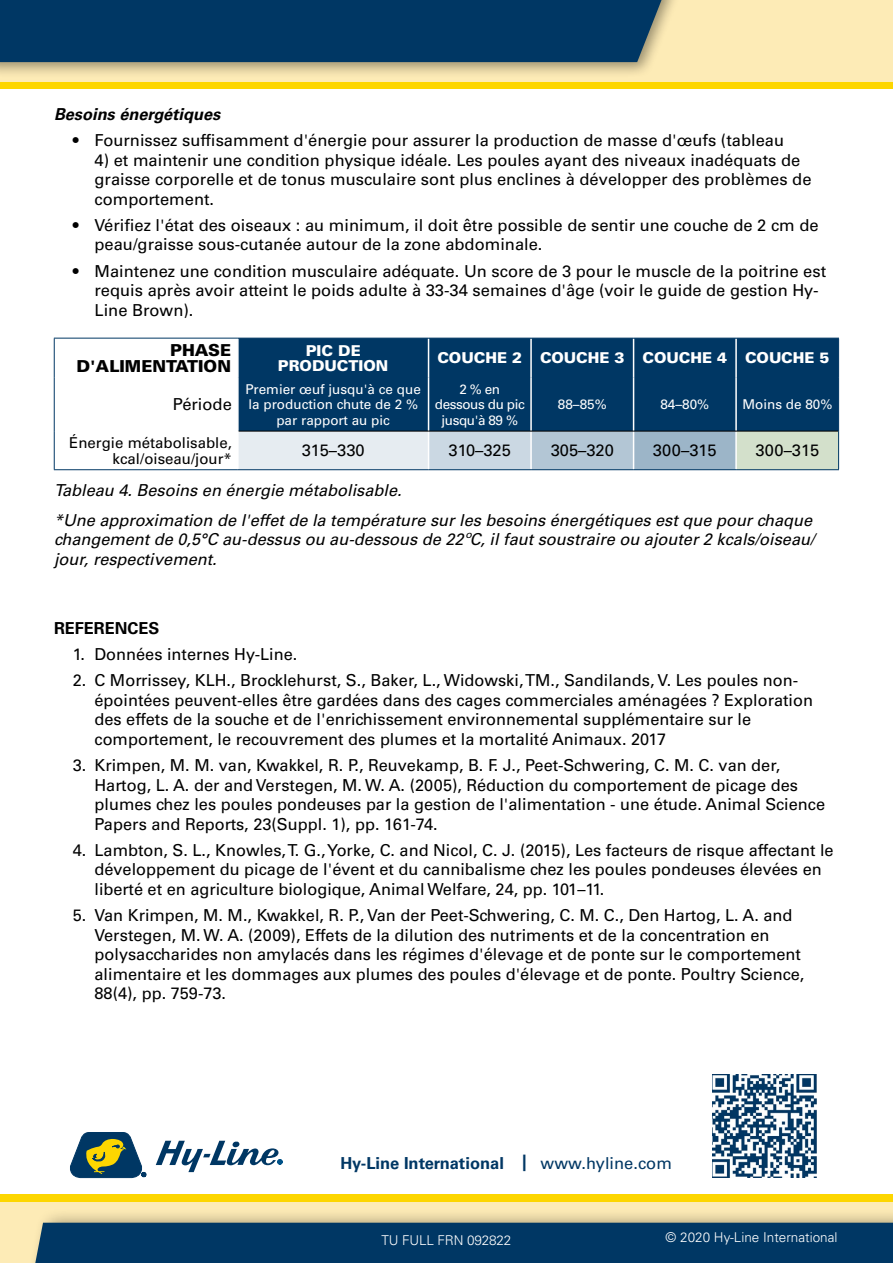
<style>
.page{position:relative;width:893px;height:1263px;background:#fff}
.page>*{position:absolute;margin:0;border:0;box-sizing:border-box;transform-origin:0 0}
.t1{font:16.5px/19.5px "Univers LT Std";color:#000}
.t2{font:italic 16.5px/30.3px "Univers LT Std";color:#000}
.t3{font:700 16.5px "Univers LT Std";color:#003764}
.t4{font:italic 700 16.5px "Univers LT Std";color:#000}
.t5{font:900 16.5px/15.8px "Univers LT Std";color:#000;text-align:right}
.t6{font:700 16.5px "Univers LT Std";color:#000}
.t7{font:900 15px/15px "Univers LT Std";color:#fff;text-align:center}
.t8{font:15px/15.8px "Univers LT Std";color:#000;text-align:right}
.t9{font:13.5px/15.8px "Univers LT Std";color:#fff;text-align:center}
.t10{font:300 13.5px "Univers LT Std";color:#fff}
.t11{font:13.5px/15.8px "Univers LT Std";letter-spacing:-.03em;color:#fff;text-align:center}
.s1{font-weight:400}
</style>
<div class="page">
<div style="left:0;top:1194px;width:893px;height:69px;background:#fdebb6"></div>
<div style="left:0;top:1194px;width:893px;height:8px;background:#fdd600"></div>
<div style="left:27px;top:1207px;width:866px;height:56px;background:#000;opacity:.4"></div>
<div style="left:33px;top:1223px;width:860px;height:40px;background:#003764"></div>
<div style="left:0;top:0;width:893px;height:88px;background:#fdebb6"></div>
<div style="left:0;top:82px;width:893px;height:7px;background:#fdd600"></div>
<div style="left:0;top:0;width:681px;height:78px;background:#000;opacity:.4"></div>
<div style="left:0;top:0;width:667px;height:62px;background:#003764"></div>
<svg style="left:70px;top:1132px;width:76px;height:46px"></svg>
<svg style="left:156px;top:1141px;width:126px;height:31px"></svg>
<img style="left:713px;top:1074px;width:103px;height:104px">
<div style="left:239px;top:339px;width:599px;height:92px;background:#003764"></div>
<div style="left:238px;top:431px;width:191px;height:39px;background:#e6ecf1"></div>
<div style="left:429px;top:431px;width:102px;height:39px;background:#cbd8e3"></div>
<div style="left:531px;top:431px;width:103px;height:39px;background:#b3c6d5"></div>
<div style="left:634px;top:431px;width:102px;height:39px;background:#9cb5c8"></div>
<div style="left:736px;top:431px;width:103px;height:39px;background:#d3e0cb"></div>
<hr style="left:237px;top:431px;width:2px;height:38px;background:#fff">
<hr style="left:428px;top:431px;width:1px;height:38px;background:#fff">
<hr style="left:530px;top:431px;width:2px;height:38px;background:#fff">
<hr style="left:633px;top:431px;width:1px;height:38px;background:#fff">
<hr style="left:735px;top:431px;width:2px;height:38px;background:#fff">
<hr style="left:428px;top:338px;width:1px;height:40px;background:#fff">
<hr style="left:530px;top:338px;width:2px;height:40px;background:#fff">
<hr style="left:633px;top:338px;width:1px;height:40px;background:#fff">
<hr style="left:735px;top:338px;width:2px;height:40px;background:#fff">
<hr style="left:428px;top:378px;width:1px;height:53px;background:#fff">
<hr style="left:530px;top:378px;width:2px;height:53px;background:#fff">
<hr style="left:633px;top:378px;width:1px;height:53px;background:#fff">
<hr style="left:735px;top:378px;width:2px;height:53px;background:#fff">
<hr style="left:239px;top:431px;width:190px;height:1px;background:#000">
<hr style="left:429px;top:431px;width:102px;height:1px;background:#000">
<hr style="left:531px;top:431px;width:103px;height:1px;background:#000">
<hr style="left:634px;top:431px;width:102px;height:1px;background:#000">
<hr style="left:736px;top:431px;width:102px;height:1px;background:#000">
<hr style="left:54px;top:338px;width:184px;height:1px;background:#003764">
<hr style="left:54px;top:338px;width:1px;height:40px;background:#003764">
<hr style="left:238px;top:338px;width:191px;height:1px;background:#003764">
<hr style="left:429px;top:338px;width:102px;height:1px;background:#003764">
<hr style="left:531px;top:338px;width:103px;height:1px;background:#003764">
<hr style="left:634px;top:338px;width:102px;height:1px;background:#003764">
<hr style="left:736px;top:338px;width:103px;height:1px;background:#003764">
<hr style="left:838px;top:338px;width:1px;height:40px;background:#003764">
<hr style="left:54px;top:378px;width:1px;height:53px;background:#003764">
<hr style="left:838px;top:378px;width:1px;height:53px;background:#003764">
<hr style="left:54px;top:431px;width:1px;height:38px;background:#003764">
<hr style="left:838px;top:431px;width:1px;height:38px;background:#003764">
<hr style="left:54px;top:469px;width:184px;height:1px;background:#003764">
<hr style="left:238px;top:469px;width:191px;height:1px;background:#003764">
<hr style="left:429px;top:469px;width:102px;height:1px;background:#003764">
<hr style="left:531px;top:469px;width:103px;height:1px;background:#003764">
<hr style="left:634px;top:469px;width:102px;height:1px;background:#003764">
<hr style="left:736px;top:469px;width:103px;height:1px;background:#003764">
<p class="t4" style="left:54px;top:104px;width:168px">Besoins énergétiques</p>
<p class="t1" style="left:73px;top:131px;width:713px">• Fournissez suffisamment d'énergie pour assurer la production de masse d'œufs (tableau</p>
<p class="t1" style="left:94px;top:150px;width:718px">4) et maintenir une condition physique idéale. Les poules ayant des niveaux inadéquats de graisse corporelle et de tonus musculaire sont plus enclines à développer des problèmes de comportement.</p>
<p class="t1" style="left:94px;top:215px;width:726px;text-indent:-22px">• Vérifiez l'état des oiseaux : au minimum, il doit être possible de sentir une couche de 2 cm de peau/graisse sous-cutanée autour de la zone abdominale.</p>
<p class="t1" style="left:94px;top:261px;width:733px;text-indent:-22px">• Maintenez une condition musculaire adéquate. Un score de 3 pour le muscle de la poitrine est requis après avoir atteint le poids adulte à 33-34 semaines d'âge (voir le guide de gestion Hy-<br>Line Brown).</p>
<p class="t5" style="left:76px;top:342px;width:156px">PHASE<br>D'ALIMENTATION</p>
<p class="t7" style="left:278px;top:343px;width:112px">PIC DE<br>PRODUCTION</p>
<p class="t7" style="left:438px;top:350px;width:393px">COUCHE 2 COUCHE 3 COUCHE 4 COUCHE 5</p>
<p class="t1" style="left:173px;top:395px;width:61px">Période</p>
<p class="t9" style="left:246px;top:381px;width:177px">Premier œuf jusqu'à ce que la production chute de 2 % par rapport au pic</p>
<p class="t11" style="left:435px;top:381px;width:91px">2 % en dessous du pic jusqu'à 89 %</p>
<p class="t9" style="left:558px;top:397px;width:50px">88–85%</p>
<p class="t9" style="left:660px;top:397px;width:50px">84–80%</p>
<p class="t9" style="left:742px;top:397px;width:92px">Moins de 80%</p>
<p class="t8" style="left:69px;top:435px;width:164px">Énergie métabolisable, kcal/oiseau/jour*</p>
<p class="t1" style="left:302px;top:441px;width:65px">315–330</p>
<p class="t1" style="left:449px;top:441px;width:64px">310–325</p>
<p class="t1" style="left:551px;top:441px;width:65px">305–320</p>
<p class="t1" style="left:653px;top:441px;width:65px">300–315</p>
<p class="t1" style="left:755px;top:441px;width:65px">300–315</p>
<p class="t2" style="left:54px;top:475px;width:760px">Tableau 4. Besoins en énergie métabolisable.<br>*Une approximation de l'effet de la température sur les besoins énergétiques est que pour chaque</p>
<p class="t2" style="left:54px;top:530px;width:762px;line-height:19.5px">changement de 0,5°C au-dessus ou au-dessous de 22ºC, il faut soustraire ou ajouter 2 kcals/oiseau/ jour, respectivement.</p>
<p class="t6" style="left:54px;top:618px;width:107px">REFERENCES</p>
<p class="t1" style="left:73px;top:645px;width:226px">1. Données internes Hy-Line.</p>
<p class="t1" style="left:94px;top:671px;width:720px;text-indent:-22px">2. C Morrissey, KLH., Brocklehurst, S., Baker, L., Widowski, TM., Sandilands, V. Les poules non&shy;épointées peuvent-elles être gardées dans des cages commerciales aménagées ? Exploration des effets de la souche et de l'enrichissement environnemental supplémentaire sur le comportement, le recouvrement des plumes et la mortalité Animaux. 2017</p>
<p class="t1" style="left:94px;top:756px;width:732px;text-indent:-22px">3. Krimpen, M. M. van, Kwakkel, R. P., Reuvekamp, B. F. J., Peet-Schwering, C. M. C. van der, Hartog, L. A. der and Verstegen, M. W. A. (2005), Réduction du comportement de picage des plumes chez les poules pondeuses par la gestion de l'alimentation - une étude. Animal Science Papers and Reports, 23(Suppl. 1), pp. 161-74.</p>
<p class="t1" style="left:94px;top:840px;width:741px;text-indent:-22px">4. Lambton, S. L., Knowles, T. G., Yorke, C. and Nicol, C. J. (2015), Les facteurs de risque affectant le développement du picage de l'évent et du cannibalisme chez les poules pondeuses élevées en liberté et en agriculture biologique, Animal Welfare, 24, pp. 101–11.</p>
<p class="t1" style="left:94px;top:906px;width:711px;text-indent:-22px">5. Van Krimpen, M. M., Kwakkel, R. P., Van der Peet-Schwering, C. M. C., Den Hartog, L. A. and Verstegen, M. W. A. (2009), Effets de la dilution des nutriments et de la concentration en polysaccharides non amylacés dans les régimes d'élevage et de ponte sur le comportement alimentaire et les dommages aux plumes des poules d'élevage et de ponte. Poultry Science, 88(4), pp. 759-73.</p>
<p class="t3" style="left:340px;top:1153px;width:333px">Hy-Line International | <span class="s1">www.hyline.com</span></p>
<p class="t10" style="left:382px;top:1232px;width:131px">TU FULL FRN 092822</p>
<p class="t10" style="left:666px;top:1229px;width:173px">© 2020 Hy-Line International</p>
</div>
